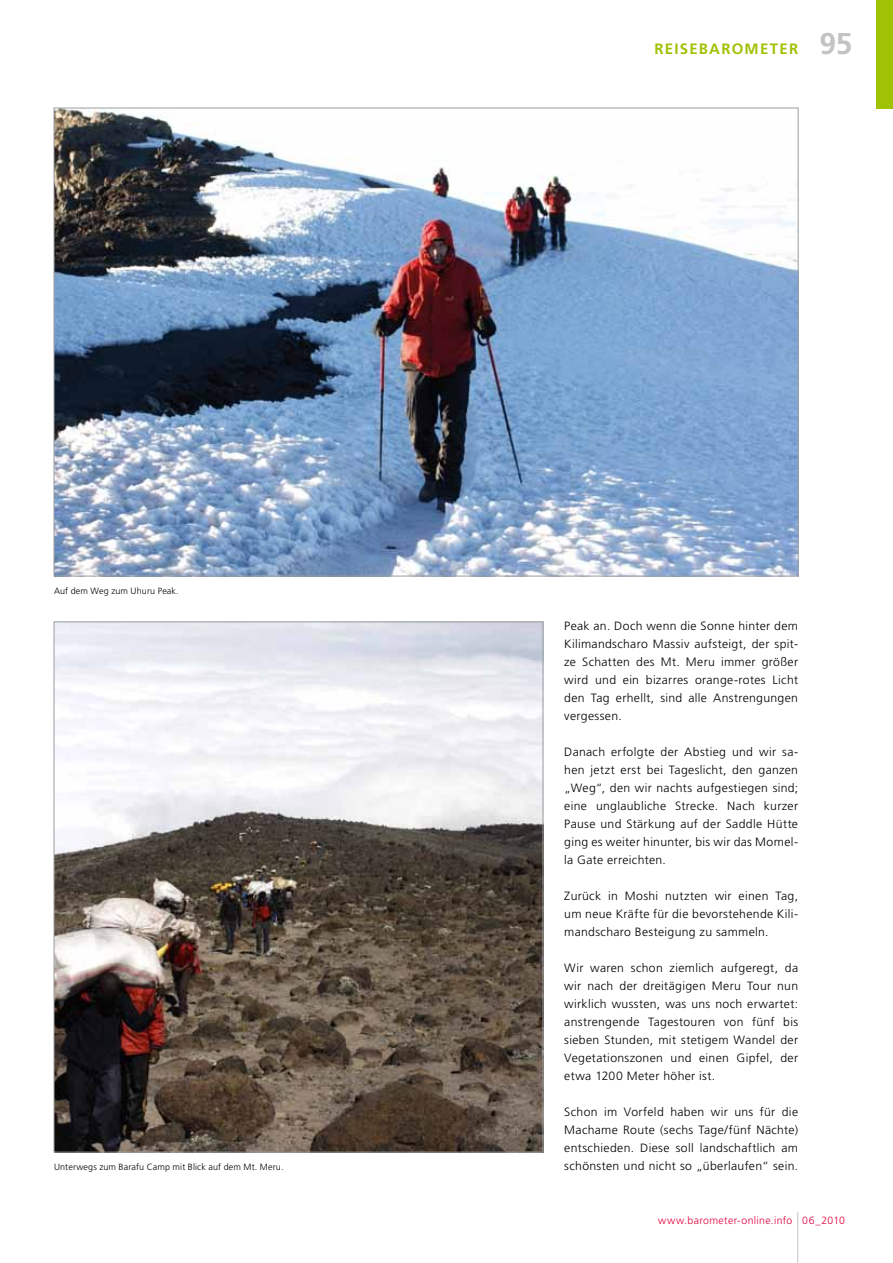
<style>
.page{position:relative;width:893px;height:1263px;background:#fff}
.page>*{position:absolute;margin:0;border:0;box-sizing:border-box;transform-origin:0 0}
.t1{font:700 30px "Frutiger LT Std";color:#c3c3c3}
.t2{font:700 15px "Frutiger LT Std";letter-spacing:.085em;color:#9fc204}
.t3{font:300 12px/18px "Frutiger LT Std";letter-spacing:.025em;color:#000;text-align:justify}
.t4{font:300 10.5px "Frutiger LT Std";letter-spacing:.035em;color:#e2003b}
.t5{font:300 9px "Frutiger LT Std";letter-spacing:.015em;color:#000}
</style>
<div class="page">
<div style="left:876px;top:0;width:17px;height:109px;background:#9fc204"></div>
<hr style="left:797px;top:1212px;width:1px;height:51px;background:#c3c3c3">
<img style="left:56px;top:110px;width:740px;height:464px">
<img style="left:56px;top:624px;width:485px;height:526px">
<p class="t2" style="left:654px;top:40px;width:145px">REISEBAROMETER</p>
<h1 class="t1" style="left:819px;top:26px;width:35px">95</h1>
<p class="t5" style="left:54px;top:586px;width:126px">Auf dem Weg zum Uhuru Peak.</p>
<p class="t3" style="left:564px;top:617px;width:235px">Peak an. Doch wenn die Sonne hinter dem Kilimandscharo Massiv aufsteigt, der spit&shy;ze Schatten des Mt. Meru immer größer wird und ein bizarres orange-rotes Licht den Tag erhellt, sind alle Anstrengungen vergessen.</p>
<p class="t3" style="left:564px;top:743px;width:235px">Danach erfolgte der Abstieg und wir sa&shy;hen jetzt erst bei Tageslicht, den ganzen „Weg“, den wir nachts aufgestiegen sind; eine unglaubliche Strecke. Nach kurzer Pause und Stärkung auf der Saddle Hütte ging es weiter hinunter, bis wir das Momel&shy;la Gate erreichten.</p>
<p class="t3" style="left:564px;top:887px;width:235px">Zurück in Moshi nutzten wir einen Tag, um neue Kräfte für die bevorstehende Kili&shy;mandscharo Besteigung zu sammeln.</p>
<p class="t3" style="left:564px;top:959px;width:235px">Wir waren schon ziemlich aufgeregt, da wir nach der dreitägigen Meru Tour nun wirklich wussten, was uns noch erwartet: anstrengende Tagestouren von fünf bis sieben Stunden, mit stetigem Wandel der Vegetationszonen und einen Gipfel, der etwa 1200 Meter höher ist.</p>
<p class="t3" style="left:564px;top:1103px;width:235px">Schon im Vorfeld haben wir uns für die Machame Route (sechs Tage/fünf Nächte) entschieden. Diese soll landschaftlich am</p>
<p class="t5" style="left:54px;top:1162px;width:231px">Unterwegs zum Barafu Camp mit Blick auf dem Mt. Meru.</p>
<p class="t3" style="left:564px;top:1157px;width:235px">schönsten und nicht so „überlaufen“ sein.</p>
<p class="t4" style="left:658px;top:1214px;width:188px">www.barometer-online.info 06_2010</p>
</div>
